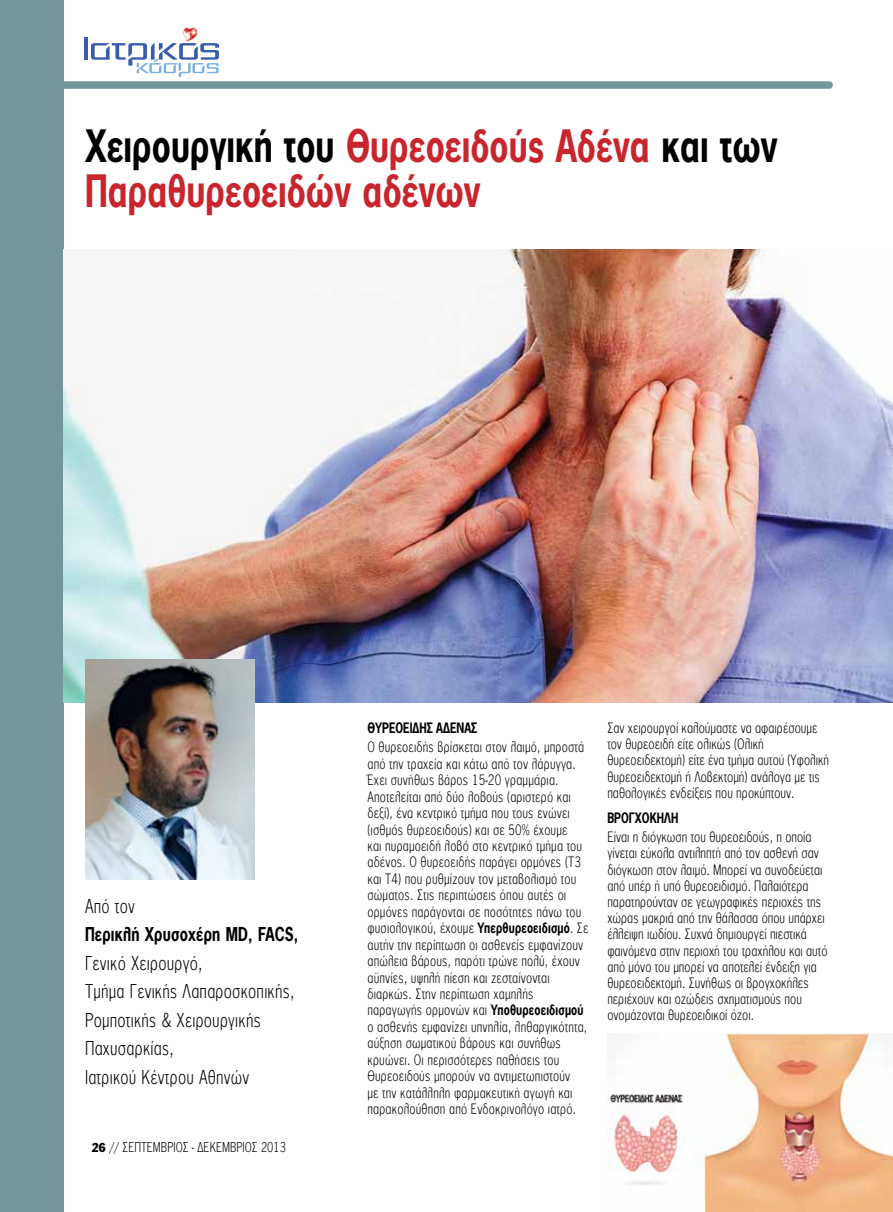
<style>
.page{position:relative;width:893px;height:1212px;background:#fff}
.page>*{position:absolute;margin:0;border:0;box-sizing:border-box;transform-origin:0 0}
.t1{font:700 42px/45px "PF News Gothic Condensed";color:#c9252c}
.t2{font:300 18px/28.5px "PF News Gothic Condensed";letter-spacing:.01em;color:#000}
.t3{font:700 18px "PF News Gothic Condensed";letter-spacing:.01em;color:#000}
.t4{font:300 13.5px/16.5px "PF News Gothic Condensed";letter-spacing:.01em;color:#000}
.t5{font:700 13.5px "PF News Gothic Condensed";color:#000}
.t6{font:300 12.75px "PF News Gothic Condensed";color:#000}
.s1{color:#000}
.s2{font-family:"Porsche Franklin Goth Gr";font-weight:400;font-stretch:condensed}
.s3{font-weight:700}
</style>
<div class="page">
<div style="left:0;top:0;width:64px;height:1212px;background:#74969b"></div>
<div style="left:64px;top:81px;width:765px;height:8px;background:#74969b"></div>
<hr style="left:84px;top:38px;width:4px;height:22px;background:#395daa">
<svg style="left:91px;top:43px;width:128px;height:34px"></svg>
<img style="left:183px;top:28px;width:14px;height:13px">
<img style="left:64px;top:249px;width:829px;height:453px">
<img style="left:85px;top:659px;width:169px;height:220px">
<img style="left:607px;top:1033px;width:286px;height:179px">
<h1 class="t1" style="left:85px;top:122px;width:694px"><span class="s1">Χειρουργική του</span> Θυρεοειδούς Αδένα <span class="s1">και των<br></span>Παραθυρεοειδών αδένων</h1>
<h2 class="t2" style="left:85px;top:891px;width:51px">Από τον</h2>
<h2 class="t3" style="left:85px;top:922px;width:215px">Περικλή Χρυσοχέρη MD, FACS,</h2>
<h2 class="t2" style="left:85px;top:948px;width:211px">Γενικό Χειρουργό,<br>Τμήμα Γενικής Λαπαροσκοπικής,<br>Ρομποτικής &amp; Χειρουργικής<br>Παχυσαρκίας,<br>Ιατρικού Κέντρου Αθηνών</h2>
<p class="t6" style="left:92px;top:1139px;width:196px"><span class="s2">26</span> // ΣΕΠΤΕΜΒΡΙΟΣ - ΔΕΚΕΜΒΡΙΟΣ 2013</p>
<p class="t5" style="left:367px;top:719px;width:111px">ΘΥΡΕΟΕΙΔΗΣ ΑΔΕΝΑΣ</p>
<p class="t4" style="left:367px;top:738px;width:223px">Ο θυρεοειδής βρίσκεται στον λαιμό, μπροστά από την τραχεία και κάτω από τον λάρυγγα.<br>Έχει συνήθως βάρος 15-20 γραμμάρια.<br>Αποτελείται από δύο λοβούς (αριστερό και δεξί), ένα κεντρικό τμήμα που τους ενώνει (ισθμός θυρεοειδούς) και σε 50% έχουμε<br>και πυραμοειδή λοβό στο κεντρικό τμήμα του αδένος. Ο θυρεοειδής παράγει ορμόνες (Τ3 και Τ4) που ρυθμίζουν τον μεταβολισμό του σώματος. Στις περιπτώσεις όπου αυτές οι ορμόνες παράγονται σε ποσότητες πάνω του φυσιολογικού, έχουμε <span class="s3">Υπερθυρεοειδισμό</span>. Σε αυτήν την περίπτωση οι ασθενείς εμφανίζουν απώλεια βάρους, παρότι τρώνε πολύ, έχουν αϋπνίες, υψηλή πίεση και ζεσταίνονται διαρκώς. Στην περίπτωση χαμηλής παραγωγής ορμονών και <span class="s3">Υποθυρεοειδισμού </span>ο ασθενής εμφανίζει υπνηλία, ληθαργικότητα, αύξηση σωματικού βάρους και συνήθως κρυώνει. Οι περισσότερες παθήσεις του Θυρεοειδούς μπορούν να αντιμετωπιστούν<br>με την κατάλληλη φαρμακευτική αγωγή και παρακολούθηση από Ενδοκρινολόγο ιατρό.</p>
<p class="t4" style="left:607px;top:719px;width:223px">Σαν χειρουργοί καλούμαστε να αφαιρέσουμε τον θυρεοειδή είτε ολικώς (Ολική θυρεοειδεκτομή) είτε ένα τμήμα αυτού (Υφολική θυρεοειδεκτομή ή Λοβεκτομή) ανάλογα με τις παθολογικές ενδείξεις που προκύπτουν.</p>
<p class="t5" style="left:607px;top:809px;width:73px">ΒΡΟΓΧΟΚΗΛΗ</p>
<p class="t4" style="left:607px;top:828px;width:222px">Είναι η διόγκωση του θυρεοειδούς, η οποία γίνεται εύκολα αντιληπτή από τον ασθενή σαν διόγκωση στον λαιμό. Μπορεί να συνοδεύεται από υπέρ ή υπό θυρεοειδισμό. Παλαιότερα παρατηρούνταν σε γεωγραφικές περιοχές της χώρας μακριά από την θάλασσα όπου υπάρχει έλλειψη ιωδίου. Συχνά δημιουργεί πιεστικά φαινόμενα στην περιοχή του τραχήλου και αυτό από μόνο του μπορεί να αποτελεί ένδειξη για θυρεοειδεκτομή. Συνήθως οι βρογχοκήλες περιέχουν και οζώδεις σχηματισμούς που ονομάζονται θυρεοειδικοί όζοι.</p>
</div>
